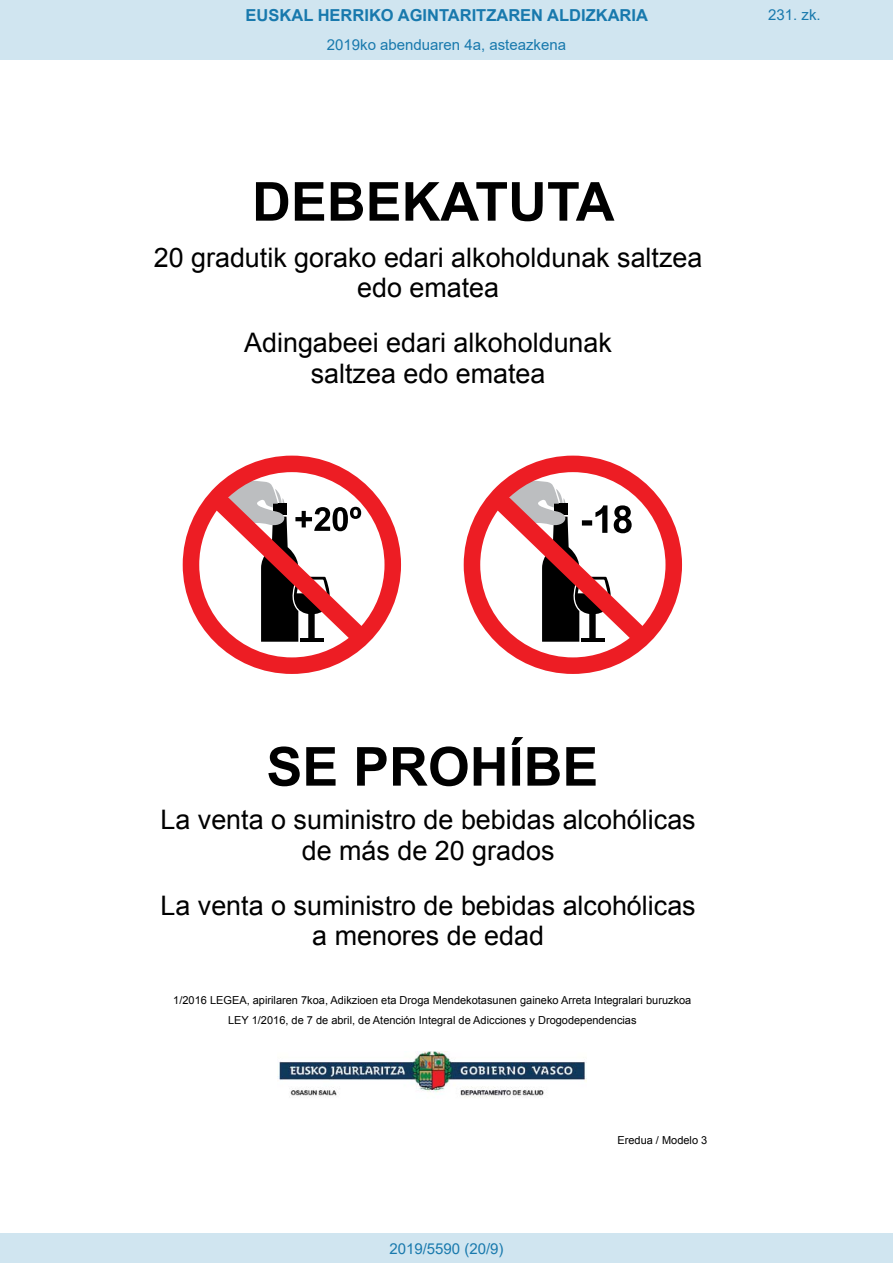
<style>
.page{position:relative;width:893px;height:1263px;background:#fff}
.page>*{position:absolute;margin:0;border:0;box-sizing:border-box;transform-origin:0 0}
.t1{font:700 53.85px "Arial";color:#000}
.t2{font:26.85px/30.6px "Arial";color:#000;text-align:center}
.t3{font:700 16.5px "Arial";color:#1879ad}
.Paginacion_Centro{font:15px "Arial";color:#1879ad}
.t4{font:10.95px/19.2px "Arial";color:#000;text-align:center}
</style>
<div class="page">
<div style="left:0;top:0;width:893px;height:60px;background:#d0e5f0"></div>
<div style="left:0;top:1233px;width:893px;height:30px;background:#d0e5f0"></div>
<img style="left:278px;top:1051px;width:309px;height:46px">
<svg style="left:183px;top:456px;width:218px;height:218px"></svg>
<svg style="left:464px;top:456px;width:218px;height:218px"></svg>
<svg style="left:504px;top:479px;width:128px;height:163px"></svg>
<svg style="left:223px;top:479px;width:138px;height:163px"></svg>
<p class="t3" style="left:246px;top:3px;width:404px">EUSKAL HERRIKO AGINTARITZAREN ALDIZKARIA</p>
<p class="Paginacion_Centro" style="left:327px;top:35px;width:241px">2019ko abenduaren 4a, asteazkena</p>
<p class="t1" style="left:252px;top:166px;width:364px">DEBEKATUTA</p>
<p class="t2" style="left:154px;top:242px;width:550px">20 gradutik gorako edari alkoholdunak saltzea edo ematea</p>
<p class="t2" style="left:244px;top:328px;width:369px">Adingabeei edari alkoholdunak saltzea edo ematea</p>
<p class="Paginacion_Centro" style="left:768px;top:5px;width:54px">231. zk.</p>
<p class="t1" style="left:266px;top:731px;width:333px">SE PROHÍBE</p>
<p class="t2" style="left:161px;top:805px;width:537px">La venta o suministro de bebidas alcohólicas de más de 20 grados</p>
<p class="t2" style="left:161px;top:890px;width:537px">La venta o suministro de bebidas alcohólicas a menores de edad</p>
<p class="t4" style="left:173px;top:991px;width:520px">1/2016 LEGEA, apirilaren 7koa, Adikzioen eta Droga Mendekotasunen gaineko Arreta Integralari buruzkoa<br>LEY 1/2016, de 7 de abril, de Atención Integral de Adicciones y Drogodependencias</p>
<p class="Paginacion_Centro" style="left:389px;top:1238px;width:116px">2019/5590 (20/9)</p>
<p class="t4" style="left:617px;top:1131px;width:91px">Eredua / Modelo 3</p>
</div>
